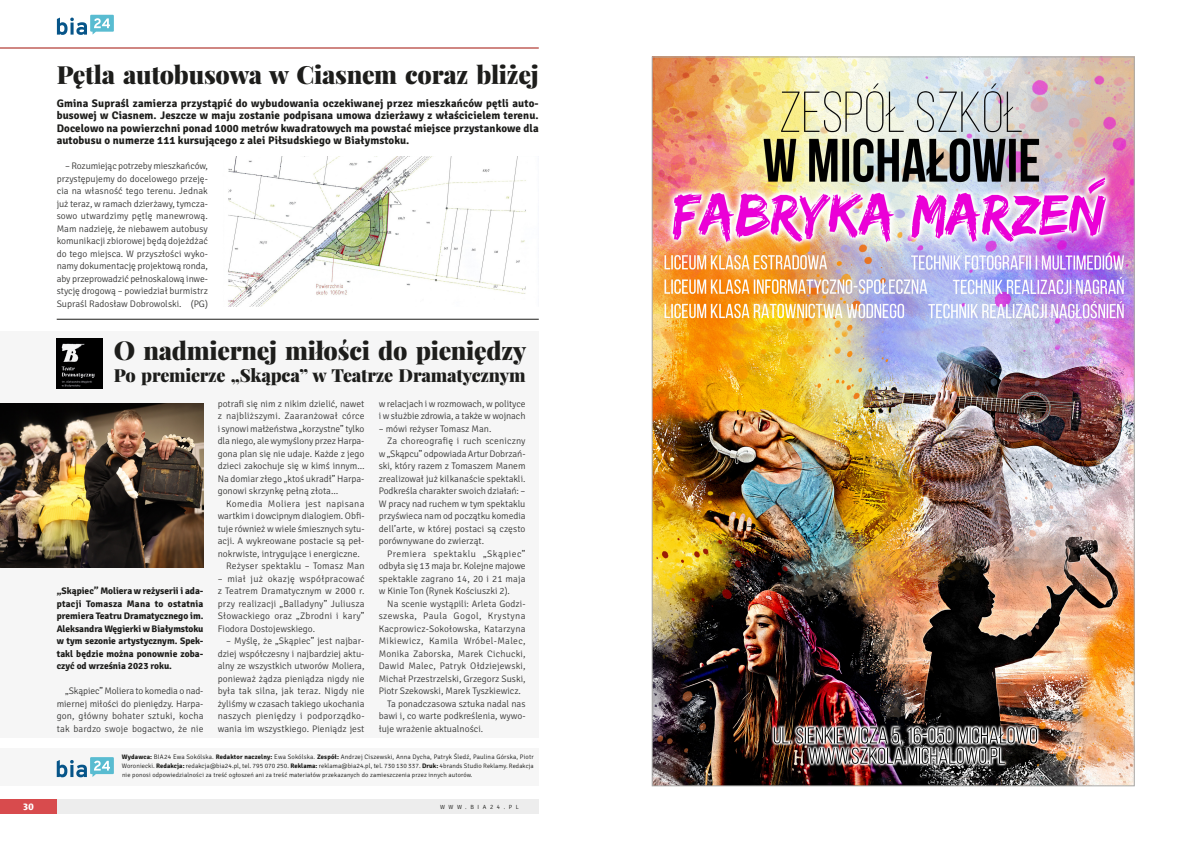
<style>
.page{position:relative;width:1191px;height:842px;background:#fff}
.page>*{position:absolute;margin:0;border:0;box-sizing:border-box;transform-origin:0 0}
.t1{font:900 25px "Playfair Display";letter-spacing:-.01em;color:#1d1d1b}
.t2{font:900 18px "Playfair Display";letter-spacing:-.01em;color:#1d1d1b}
.t3{font:700 11px/12.5px "Signika";letter-spacing:.01em;color:#1d1d1b;text-align:justify}
.t4{font:300 9.5px/12.5px "Signika";color:#3c3c3b;text-align:justify}
.t5{font:700 9.5px/12.5px "Signika";letter-spacing:.01em;color:#1d1d1b;text-align:justify}
.t6{font:300 9.5px "Signika";letter-spacing:.02em;color:#3c3c3b}
.t7{font:300 9.5px "Signika";letter-spacing:.035em;color:#3c3c3b}
.t8{font:300 9.5px "Signika";letter-spacing:.045em;color:#3c3c3b}
.t9{font:300 9.5px "Signika";letter-spacing:.03em;color:#3c3c3b}
.t10{font:300 9.5px "Signika";letter-spacing:.05em;color:#3c3c3b}
.t11{font:800 9px "Costa Ptf";color:#fff}
.t12{font:300 6.5px/9px "Signika";letter-spacing:.015em;color:#1d1d1b}
.t13{font:300 6.3px "Signika";letter-spacing:.025em;color:#1d1d1b}
.t14{font:300 6px "Signika";letter-spacing:.605em;color:#1d1d1b}
.s1{font-size:26px}
.s2{font-weight:700}
.s3{font-size:6.3px}
</style>
<div class="page">
<div style="left:50px;top:799px;width:489px;height:14px;background:#ededed"></div>
<div style="left:0;top:799px;width:57px;height:14px;background:#d84b4d"></div>
<hr style="left:0;top:48px;width:539px;height:1px;background:#a11007">
<svg style="left:57px;top:15px;width:57px;height:20px"></svg>
<img style="left:654px;top:59px;width:478px;height:725px">
<div style="left:0;top:749px;width:539px;height:37px;background:#f6f6f6"></div>
<svg style="left:57px;top:757px;width:57px;height:20px"></svg>
<hr style="left:57px;top:319px;width:482px;height:1px;background:#1d1d1b">
<div style="left:0;top:332px;width:539px;height:406px;background:#f6f6f6"></div>
<img style="left:57px;top:338px;width:45px;height:50px">
<img style="left:228px;top:156px;width:298px;height:150px">
<img style="left:0;top:403px;width:203px;height:164px">
<h1 class="t1" style="left:57px;top:58px;width:483px">Pętla autobusowa w Ciasnem coraz bliżej</h1>
<p class="t3" style="left:57px;top:96px;width:483px">Gmina Supraśl zamierza przystąpić do wybudowania oczekiwanej przez mieszkańców pętli auto&shy;busowej w Ciasnem. Jeszcze w maju zostanie podpisana umowa dzierżawy z właścicielem terenu.<br>Docelowo na powierzchni ponad 1000 metrów kwadratowych ma powstać miejsce przystankowe dla autobusu o numerze 111 kursującego z alei Piłsudskiego w Białymstoku.</p>
<p class="t4" style="left:57px;top:159px;width:153px;text-indent:9px">– Rozumiejąc potrzeby mieszkańców, przystępujemy do docelowego przeję&shy;cia na własność tego terenu. Jednak już teraz, w ramach dzierżawy, tymcza&shy;sowo utwardzimy pętlę manewrową.<br>M am nadzieję, że niebawem autobusy komunikacji zbiorowej będą dojeżdżać do tego miejsca. W przyszłości wyko&shy;namy dokumentację projektową ronda, aby przeprowadzić pełnoskalową inwe&shy;stycję drogową – powiedział burmistrz Supraśl Radosław Dobrowolski. (PG)</p>
<h1 class="t1" style="left:114px;top:334px;width:414px"><span class="s1">O</span> nadmiernej miłości do pieniędzy</h1>
<h2 class="t2" style="left:114px;top:364px;width:413px">Po premierze „Skąpca” w Teatrze Dramatycznym</h2>
<p class="t5" style="left:57px;top:584px;width:148px">„Skąpiec” Moliera w reżyserii i ada&shy;ptacji Tomasza Mana to ostatnia premiera Teatru Dramatycznego im.<br>Aleksandra Węgierki w Białymstoku w tym sezonie artystycznym. Spek&shy;takl będzie można ponownie zoba&shy;czyć od września 2023 roku.</p>
<p class="t4" style="left:57px;top:684px;width:148px;text-indent:9px">„Skąpiec” Moliera to komedia o nad&shy;miernej miłości do pieniędzy. Harpa&shy;gon, główny bohater sztuki, kocha tak bardzo swoje bogactwo, że nie</p>
<p class="t4" style="left:218px;top:397px;width:148px">potrafi się nim z nikim dzielić, nawet z najbliższymi. Zaaranżował córce i synowi małżeństwa „korzystne” tylko dla niego, ale wymyślony przez Harpa&shy;gona plan się nie udaje. Każde z jego dzieci zakochuje się w kimś innym… N a domiar złego „ktoś ukradł” Harpa&shy;gonowi skrzynkę pełną złota…</p>
<p class="t9" style="left:226px;top:497px;width:140px">Komedia Moliera jest napisana</p>
<p class="t4" style="left:218px;top:509px;width:148px">wartkim i dowcipnym dialogiem. Obfi-</p>
<p class="t4" style="left:218px;top:522px;width:148px">tuje również w wiele śmiesznych sytu-</p>
<p class="t4" style="left:218px;top:534px;width:148px">acji. A wykreowane postacie są peł-</p>
<p class="t4" style="left:218px;top:547px;width:144px">nokrwiste, intrygujące i energiczne.</p>
<p class="t4" style="left:226px;top:559px;width:140px">Reżyser spektaklu – Tomasz M an</p>
<p class="t4" style="left:218px;top:572px;width:148px">– miał już okazję współpracować z Teatrem Dramatycznym w 2000 r. przy realizacji „Balladyny” Juliusza Słowackiego oraz „Zbrodni i kary” Fiodora Dostojewskiego.</p>
<p class="t4" style="left:218px;top:634px;width:148px;text-indent:9px">– Myślę, że „Skąpiec” jest najbar&shy;dziej współczesny i najbardziej aktu&shy;alny ze wszystkich utworów M oliera, ponieważ żądza pieniądza nigdy nie była tak silna, jak teraz. N igdy nie żyliśmy w czasach takiego ukochania naszych pieniędzy i podporządko&shy;wania im wszystkiego. Pieniądz jest</p>
<p class="t4" style="left:379px;top:397px;width:148px">w relacjach i w rozmowach, w polityce i w służbie zdrowia, a także w wojnach</p>
<p class="t4" style="left:379px;top:422px;width:114px">– mówi reżyser Tomasz M an.</p>
<p class="t4" style="left:387px;top:434px;width:140px">Za choreografię i ruch sceniczny</p>
<p class="t4" style="left:379px;top:447px;width:148px">w „Skąpcu” odpowiada Artur Dobrzań-</p>
<p class="t4" style="left:379px;top:459px;width:148px">ski, który razem z Tomaszem M anem</p>
<p class="t4" style="left:379px;top:472px;width:148px">zrealizował już kilkanaście spektakli.</p>
<p class="t4" style="left:379px;top:484px;width:148px">Podkreśla charakter swoich działań: –</p>
<p class="t4" style="left:379px;top:497px;width:148px">W pracy nad ruchem w tym spektaklu</p>
<p class="t4" style="left:379px;top:509px;width:148px">przyświeca nam od początku komedia</p>
<p class="t4" style="left:379px;top:522px;width:148px">dell’arte, w której postaci są często</p>
<p class="t4" style="left:379px;top:534px;width:107px">porównywane do zwierząt.</p>
<p class="t10" style="left:387px;top:547px;width:140px">Premiera spektaklu „Skąpiec”</p>
<p class="t4" style="left:379px;top:559px;width:148px">odbyła się 13 maja br. Kolejne majowe</p>
<p class="t4" style="left:379px;top:572px;width:148px">spektakle zagrano 14, 20 i 21 maja</p>
<p class="t4" style="left:379px;top:584px;width:133px">w Kinie Ton (Rynek Kościuszki 2).</p>
<p class="t4" style="left:387px;top:597px;width:140px">N a scenie wystąpili: Arleta Godzi-</p>
<p class="t8" style="left:379px;top:609px;width:148px">szewska, Paula Gogol, Krystyna</p>
<p class="t4" style="left:379px;top:622px;width:148px">Kacprowicz-Sokołowska, Katarzyna</p>
<p class="t7" style="left:379px;top:634px;width:148px">Mikiewicz, Kamila Wróbel-Malec,</p>
<p class="t6" style="left:379px;top:647px;width:148px">Monika Zaborska, Marek Cichucki,</p>
<p class="t6" style="left:379px;top:659px;width:148px">Dawid M alec, Patryk Ołdziejewski,</p>
<p class="t4" style="left:379px;top:672px;width:148px">M ichał Przestrzelski, Grzegorz Suski,</p>
<p class="t4" style="left:379px;top:684px;width:144px">Piotr Szekowski, M arek Tyszkiewicz.</p>
<p class="t4" style="left:387px;top:697px;width:140px">Ta ponadczasowa sztuka nadal nas</p>
<p class="t4" style="left:379px;top:709px;width:148px">bawi i, co warte podkreślenia, wywo-</p>
<p class="t4" style="left:379px;top:722px;width:106px">łuje wrażenie aktualności.</p>
<p class="t12" style="left:122px;top:752px;width:413px"><span class="s2">Wydawca:</span> BIA24 Ewa Sokólska. <span class="s2">Redaktor naczelny:</span> Ewa Sokólska. <span class="s2">Zespół:</span> Andrzej Ciszewski, Anna Dycha, Patryk Śledź, Paulina Górska, Piotr<br>Woroniecki. <span class="s2">Redakcja:</span> redakcja@bia24.pl, tel. 795 070 250. <span class="s2">Reklama:</span> reklama@bia24.pl, tel. 730 130 337. <span class="s2">Druk:</span> 4brands Studio <span class="s3">Reklamy. Redakcja</span></p>
<p class="t13" style="left:122px;top:770px;width:352px">nie ponosi odpowiedzialności za treść ogłoszeń ani za treść materiałów przekazanych do zamieszczenia przez innych autorów.</p>
<p class="t11" style="left:23px;top:801px;width:12px">30</p>
<p class="t14" style="left:440px;top:803px;width:80px">www.bia24.pl</p>
</div>
